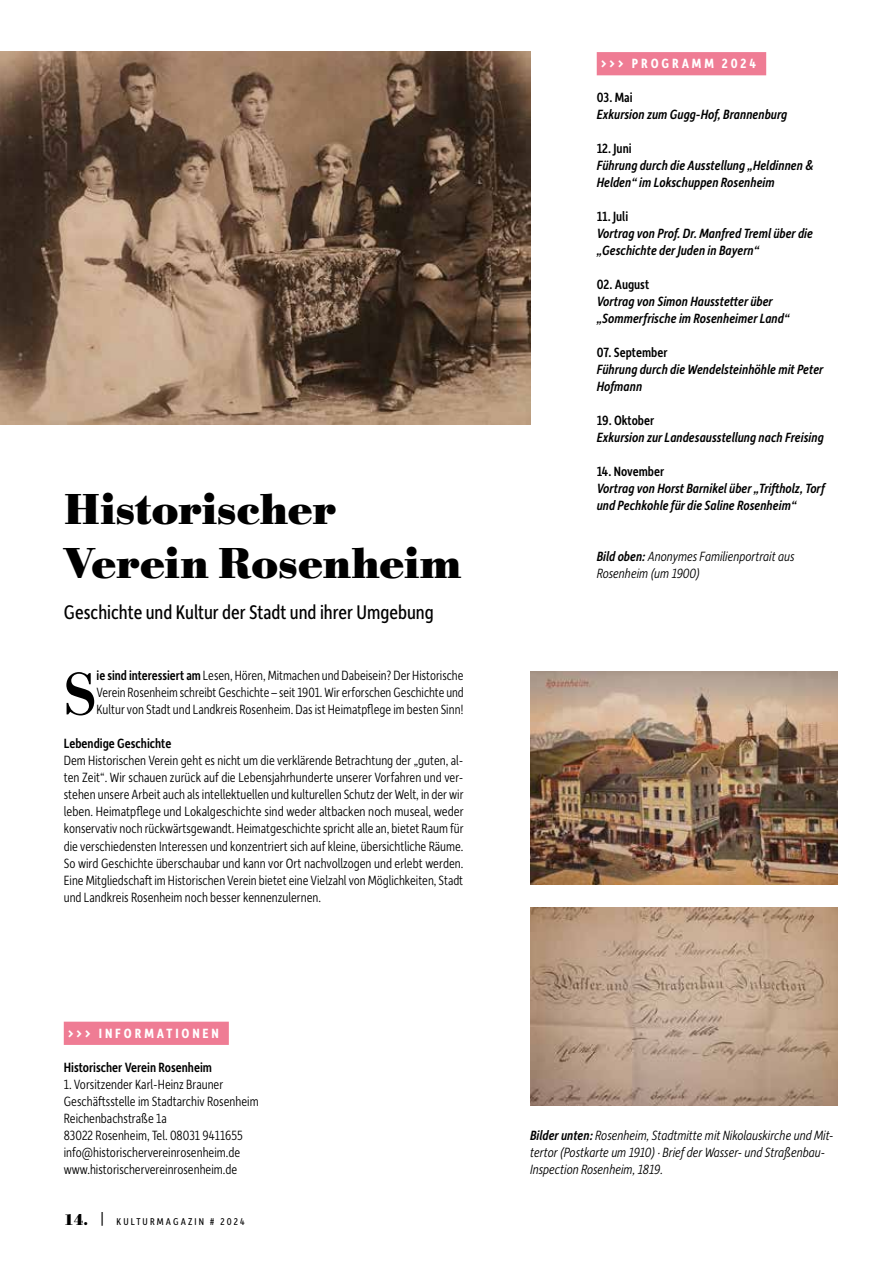
<style>
.page{position:relative;width:893px;height:1263px;background:#fff}
.page>*{position:absolute;margin:0;border:0;box-sizing:border-box;transform-origin:0 0}
.t1{font:500 61.95px "Bodoni URW";color:#000}
.t2{font:700 45px/54px "Bodoni URW";letter-spacing:-.005em;color:#000}
.t3{font:21px "Depot New Condensed";color:#000}
.t4{font:300 14.25px/17px "Depot New Condensed";color:#000;text-align:justify}
.t5{font:italic 500 14.25px/17px "Depot New Condensed";color:#000}
.t6{font:italic 300 14.25px/17px "Depot New Condensed";color:#000}
.t7{font:500 14.25px "Depot New Condensed";color:#000}
.t8{font:700 14.25px "Depot New Condensed";letter-spacing:.2em;color:#fff}
.t9{font:10.5px "Depot New Condensed";letter-spacing:.2em;color:#000}
.s1{font-weight:500}
.s2{font-family:"Bodoni URW";font-weight:700;font-size:16.5px}
.s3{font-family:"Bodoni URW";font-size:16.5px}
</style>
<div class="page">
<div style="left:64px;top:1022px;width:165px;height:23px;background:#ef7c94"></div>
<div style="left:597px;top:52px;width:169px;height:23px;background:#ef7c94"></div>
<img style="left:0;top:51px;width:530px;height:373px">
<img style="left:530px;top:672px;width:308px;height:212px">
<img style="left:530px;top:908px;width:308px;height:198px">
<h2 class="t2" style="left:64px;top:484px;width:399px">Historischer<br>Verein Rosenheim</h2>
<h3 class="t3" style="left:64px;top:598px;width:371px">Geschichte und Kultur der Stadt und ihrer Umgebung</h3>
<h1 class="t1" style="left:64px;top:658px;width:34px">S</h1>
<p class="t4" style="left:97px;top:667px;width:369px"><span class="s1">ie sind interessiert am</span> Lesen, Hören, Mitmachen und Dabeisein? Der Historische Verein Rosenheim schreibt Geschichte – seit 1901. Wir erforschen Geschichte und Kultur von Stadt und Landkreis Rosenheim. Das ist Heimatpflege im besten Sinn!</p>
<p class="t7" style="left:64px;top:734px;width:109px">Lebendige Geschichte</p>
<p class="t4" style="left:64px;top:752px;width:401px">Dem Historischen Verein geht es nicht um die verklärende Betrachtung der „guten, al&shy;ten Zeit“. Wir schauen zurück auf die Lebensjahrhunderte unserer Vorfahren und ver&shy;stehen unsere Arbeit auch als intellektuellen und kulturellen Schutz der Welt, in der wir leben. Heimatpflege und Lokalgeschichte sind weder altbacken noch museal, weder konservativ noch rückwärtsgewandt. Heimatgeschichte spricht alle an, bietet Raum für die verschiedensten Interessen und konzentriert sich auf kleine, übersichtliche Räume.<br>So wird Geschichte überschaubar und kann vor Ort nachvollzogen und erlebt werden.<br>Eine Mitgliedschaft im Historischen Verein bietet eine Vielzahl von Möglichkeiten, Stadt und Landkreis Rosenheim noch besser kennenzulernen.</p>
<p class="t8" style="left:68px;top:1024px;width:152px">&gt;&gt;&gt; INFORMATIONEN</p>
<p class="t7" style="left:64px;top:1058px;width:150px">Historischer Verein Rosenheim</p>
<p class="t4" style="left:64px;top:1075px;width:196px;text-align:left">1. Vorsitzender Karl-Heinz Brauner Geschäftsstelle im Stadtarchiv Rosenheim Reichenbachstraße 1a<br>83022 Rosenheim, Tel. 08031 9411655 info@historischervereinrosenheim.de www.historischervereinrosenheim.de</p>
<p class="t9" style="left:64px;top:1214px;width:183px"><span class="s2">14.</span> <span class="s3">|</span> KULTURMAGAZIN # 2024</p>
<p class="t8" style="left:601px;top:54px;width:157px">&gt;&gt;&gt; PROGRAMM 2024</p>
<p class="t7" style="left:597px;top:88px;width:37px">03. Mai</p>
<p class="t5" style="left:597px;top:105px;width:192px">Exkursion zum Gugg-Hof, Brannenburg</p>
<p class="t7" style="left:597px;top:139px;width:36px">12. Juni</p>
<p class="t5" style="left:597px;top:156px;width:218px">Führung durch die Ausstellung „Heldinnen &amp;<br>Helden“ im Lokschuppen Rosenheim</p>
<p class="t7" style="left:597px;top:207px;width:33px">11. Juli</p>
<p class="t5" style="left:597px;top:224px;width:218px">Vortrag von Prof. Dr. Manfred Treml über die „Geschichte der Juden in Bayern“</p>
<p class="t7" style="left:597px;top:275px;width:54px">02. August</p>
<p class="t5" style="left:597px;top:292px;width:194px">Vortrag von Simon Hausstetter über „Sommerfrische im Rosenheimer Land“</p>
<p class="t7" style="left:597px;top:343px;width:72px">07. September</p>
<p class="t5" style="left:597px;top:360px;width:228px">Führung durch die Wendelsteinhöhle mit Peter<br>Hofmann</p>
<p class="t7" style="left:597px;top:411px;width:59px">19. Oktober</p>
<p class="t5" style="left:597px;top:429px;width:229px">Exkursion zur Landesausstellung nach Freising</p>
<p class="t7" style="left:597px;top:462px;width:69px">14. November</p>
<p class="t5" style="left:597px;top:480px;width:230px">Vortrag von Horst Barnikel über „Triftholz, Torf und Pechkohle für die Saline Rosenheim“</p>
<p class="t6" style="left:597px;top:548px;width:199px"><span class="s1">Bild oben:</span> Anonymes Familienportrait aus<br>Rosenheim (um 1900)</p>
<p class="t6" style="left:530px;top:1126px;width:305px"><span class="s1">Bilder unten:</span> Rosenheim, Stadtmitte mit Nikolauskirche und Mit&shy;tertor (Postkarte um 1910) · Brief der Wasser- und Straßenbau-<br>Inspection Rosenheim, 1819.</p>
</div>
